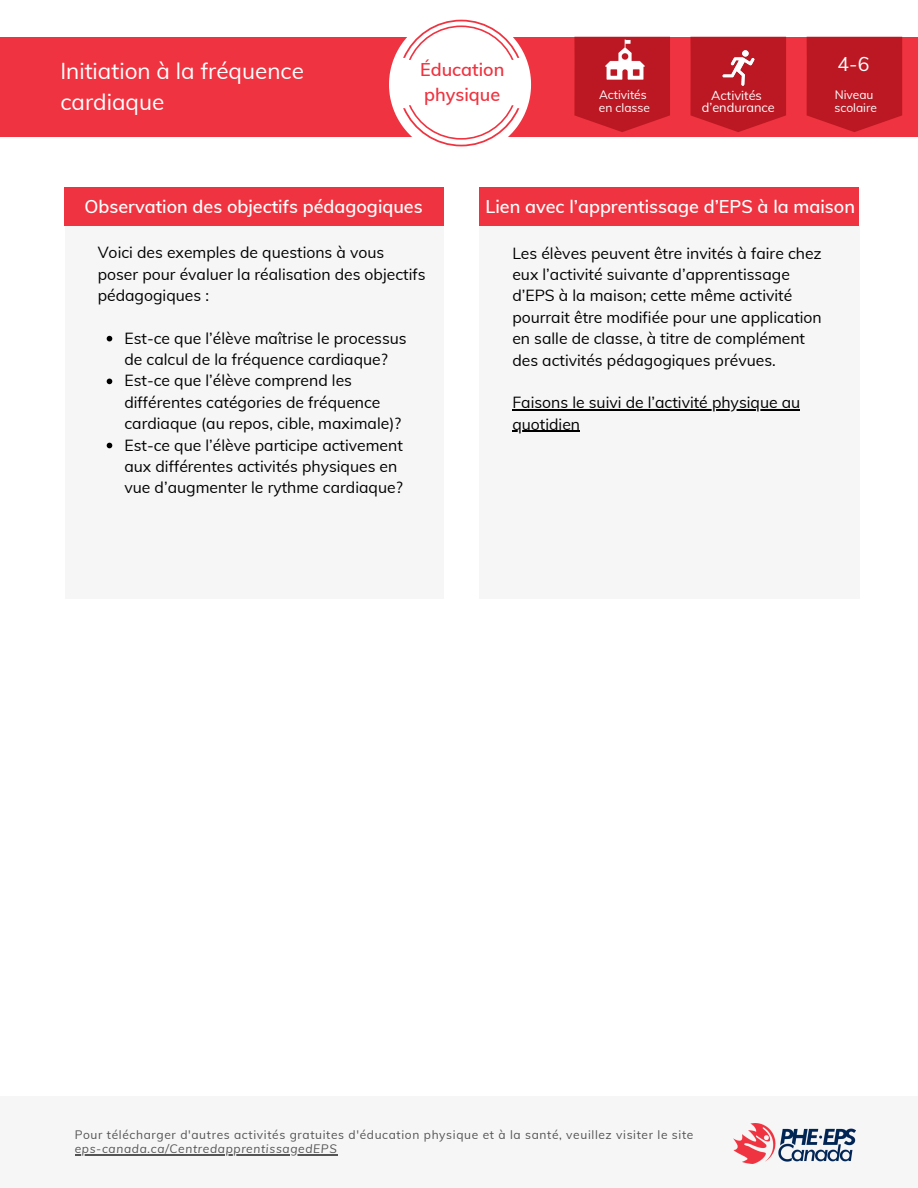
<style>
.page{position:relative;width:918px;height:1188px;background:#fff}
.page>*{position:absolute;margin:0;border:0;box-sizing:border-box;transform-origin:0 0}
.t1{font:22.5px/31.5px "Muli";color:#fff}
.t2{font:19.5px "Muli";color:#fff}
.t3{font:600 18px "Muli";color:#fff}
.t4{font:600 18px/25px "Muli";color:#ef3340}
.t5{font:15.75px/21.3px "Muli";color:#000}
.t6{font:12.75px/12.3px "Muli";color:#fff;text-align:center}
.t7{font:12px "Muli";letter-spacing:.055em;color:#545454}
.t8{font:italic 12px "Muli";letter-spacing:.055em;color:#545454}
.t9{font:12px/13.5px "Muli";color:#fff}
</style>
<div class="page">
<div style="left:0;top:1096px;width:918px;height:92px;background:#f6f6f6"></div>
<img style="left:734px;top:1123px;width:121px;height:41px">
<hr style="left:75px;top:1154px;width:263px;height:1px;background:#545454">
<div style="left:65px;top:225px;width:378px;height:373px;background:#f6f6f6"></div>
<div style="left:65px;top:187px;width:379px;height:39px;background:#ef3340"></div>
<svg style="left:107px;top:336px;width:5px;height:5px"></svg>
<svg style="left:107px;top:379px;width:5px;height:5px"></svg>
<svg style="left:107px;top:443px;width:5px;height:5px"></svg>
<div style="left:479px;top:225px;width:381px;height:373px;background:#f6f6f6"></div>
<div style="left:479px;top:188px;width:380px;height:38px;background:#ef3340"></div>
<hr style="left:512px;top:409px;width:288px;height:2px;background:#000">
<hr style="left:512px;top:431px;width:68px;height:1px;background:#000">
<div style="left:0;top:37px;width:918px;height:99px;background:#ef3340"></div>
<svg style="left:807px;top:37px;width:95px;height:95px;background:#c01a25"></svg>
<svg style="left:389px;top:19px;width:142px;height:128px"></svg>
<svg style="left:691px;top:37px;width:95px;height:95px;background:#c11a26"></svg>
<svg style="left:574px;top:37px;width:96px;height:95px;background:#c21b26"></svg>
<img style="left:601px;top:37px;width:47px;height:47px">
<img style="left:719px;top:48px;width:39px;height:40px">
<h1 class="t1" style="left:60px;top:54px;width:245px">Initiation à la fréquence cardiaque</h1>
<p class="t4" style="left:420px;top:57px;width:86px">Éducation physique</p>
<p class="t2" style="left:838px;top:51px;width:33px">4-6</p>
<p class="t9" style="left:599px;top:87px;width:53px">Activités en classe</p>
<p class="t6" style="left:702px;top:89px;width:74px">Activités d’endurance</p>
<p class="t9" style="left:835px;top:87px;width:44px">Niveau scolaire</p>
<p class="t3" style="left:85px;top:195px;width:340px">Observation des objectifs pédagogiques</p>
<p class="t5" style="left:98px;top:242px;width:329px">Voici des exemples de questions à vous poser pour évaluer la réalisation des objectifs pédagogiques :</p>
<p class="t5" style="left:124px;top:327px;width:284px">Est-ce que l’élève maîtrise le processus de calcul de la fréquence cardiaque?<br>Est-ce que l’élève comprend les différentes catégories de fréquence cardiaque (au repos, cible, maximale)?<br>Est-ce que l’élève participe activement aux différentes activités physiques en vue d’augmenter le rythme cardiaque?</p>
<p class="t3" style="left:485px;top:195px;width:371px">Lien avec l’apprentissage d’EPS à la maison</p>
<p class="t5" style="left:512px;top:242px;width:311px">Les élèves peuvent être invités à faire chez eux l’activité suivante d’apprentissage d’EPS à la maison; cette même activité pourrait être modifiée pour une application en salle de classe, à titre de complément des activités pédagogiques prévues.</p>
<p class="t5" style="left:512px;top:392px;width:289px">Faisons le suivi de l’activité physique au quotidien</p>
<p class="t7" style="left:75px;top:1127px;width:620px">Pour télécharger d'autres activités gratuites d'éducation physique et à la santé, veuillez visiter le site</p>
<p class="t8" style="left:75px;top:1141px;width:264px">eps-canada.ca/CentredapprentissagedEPS</p>
</div>
